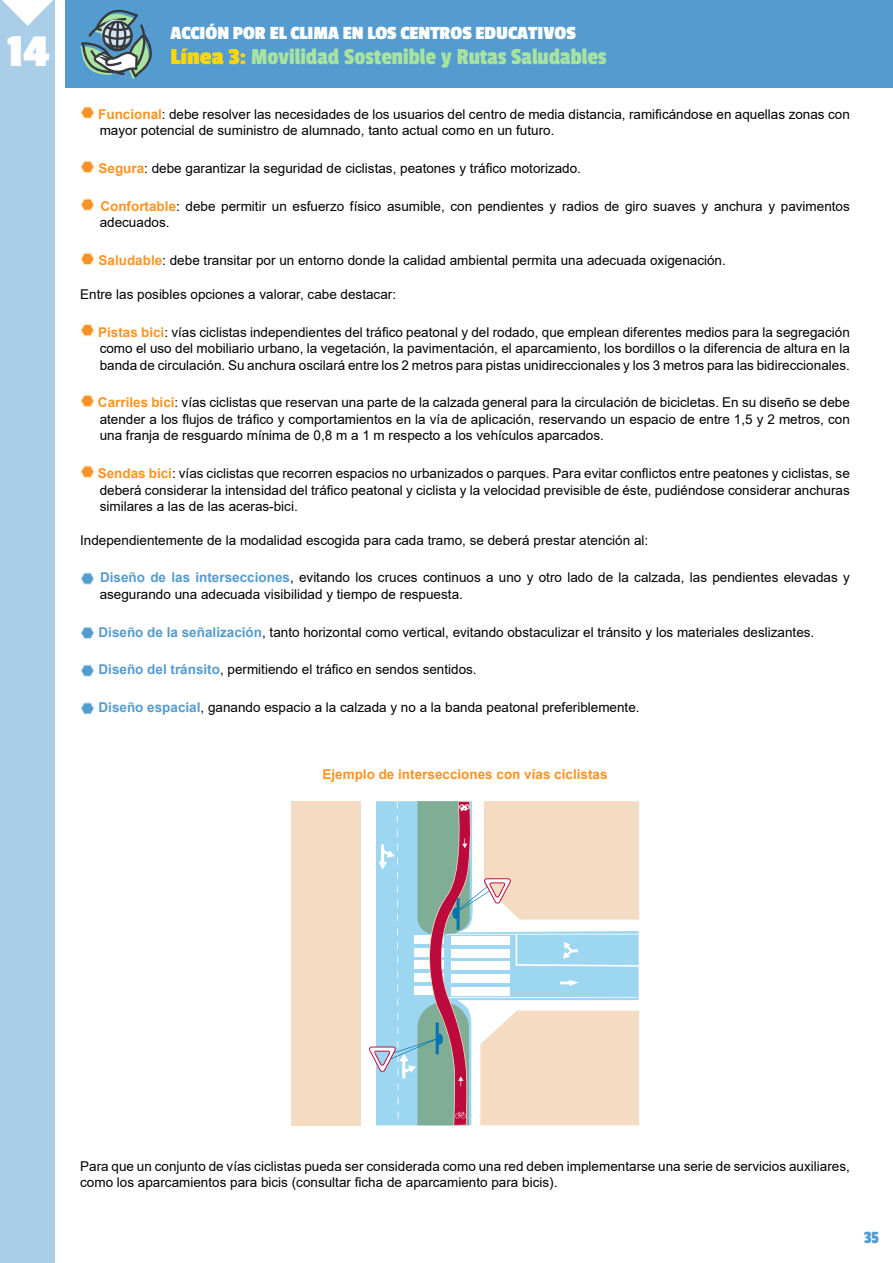
<style>
.page{position:relative;width:893px;height:1263px;background:#fff}
.page>*{position:absolute;margin:0;border:0;box-sizing:border-box;transform-origin:0 0}
.t1{font:700 48px "Passion One";color:#fff}
.t2{font:24px "Passion One";color:#a8e4a0}
.t3{font:700 19.5px "Passion One";color:#fff}
.t4{font:18px "Passion One";color:#549ccf}
.t5{font:13.5px/16.5px "Arial";color:#000}
.t6{font:700 13.5px "Arial";color:#ff9321}
.s1{font-weight:700;color:#ffd60a}
.s2{font-weight:700;color:#ff9321}
.s3{font-weight:700;color:#549ccf}
</style>
<div class="page">
<div style="left:66px;top:0;width:827px;height:88px;background:#549ccf"></div>
<div style="left:0;top:0;width:55px;height:1263px;background:#aacee7"></div>
<svg style="left:2px;top:0;width:64px;height:26px"></svg>
<svg style="left:80px;top:9px;width:72px;height:70px"></svg>
<svg style="left:80px;top:106px;width:15px;height:13px"></svg>
<svg style="left:80px;top:161px;width:15px;height:12px"></svg>
<svg style="left:80px;top:198px;width:15px;height:13px"></svg>
<svg style="left:80px;top:253px;width:15px;height:12px"></svg>
<svg style="left:80px;top:324px;width:15px;height:12px"></svg>
<svg style="left:80px;top:395px;width:15px;height:12px"></svg>
<svg style="left:80px;top:465px;width:15px;height:13px"></svg>
<svg style="left:80px;top:572px;width:15px;height:13px"></svg>
<svg style="left:80px;top:627px;width:15px;height:12px"></svg>
<svg style="left:80px;top:664px;width:15px;height:13px"></svg>
<svg style="left:80px;top:702px;width:15px;height:13px"></svg>
<div style="left:291px;top:801px;width:70px;height:324px;background:#f5dbc2"></div>
<svg style="left:369px;top:801px;width:270px;height:325px"></svg>
<h1 class="t1" style="left:7px;top:26px;width:43px">14</h1>
<h3 class="t3" style="left:170px;top:23px;width:407px">ACCIÓN POR EL CLIMA EN LOS CENTROS EDUCATIVOS</h3>
<h2 class="t2" style="left:170px;top:44px;width:437px"><span class="s1">Línea 3:</span> Movilidad Sostenible y Rutas Saludables</h2>
<p class="t5" style="left:98px;top:106px;width:753px"><span class="s2">Funcional</span>: debe resolver las necesidades de los usuarios del centro de media distancia, ramificándose en aquellas zonas con mayor potencial de suministro de alumnado, tanto actual como en un futuro.</p>
<p class="t5" style="left:99px;top:160px;width:484px"><span class="s2">Segura</span>: debe garantizar la seguridad de ciclistas, peatones y tráfico motorizado.</p>
<p class="t5" style="left:100px;top:198px;width:752px"><span class="s2">Confortable</span>: debe permitir un esfuerzo físico asumible, con pendientes y radios de giro suaves y anchura y pavimentos adecuados.</p>
<p class="t5" style="left:99px;top:252px;width:629px"><span class="s2">Saludable</span>: debe transitar por un entorno donde la calidad ambiental permita una adecuada oxigenación.</p>
<p class="t5" style="left:80px;top:286px;width:317px">Entre las posibles opciones a valorar, cabe destacar:</p>
<p class="t5" style="left:98px;top:323px;width:753px;text-align:justify"><span class="s2">Pistas bici</span>: vías ciclistas independientes del tráfico peatonal y del rodado, que emplean diferentes medios para la segregación como el uso del mobiliario urbano, la vegetación, la pavimentación, el aparcamiento, los bordillos o la diferencia de altura en la banda de circulación. Su anchura oscilará entre los 2 metros para pistas unidireccionales y los 3 metros para las bidireccionales.</p>
<p class="t5" style="left:98px;top:394px;width:753px;text-align:justify"><span class="s2">Carriles bici</span>: vías ciclistas que reservan una parte de la calzada general para la circulación de bicicletas. En su diseño se debe atender a los flujos de tráfico y comportamientos en la vía de aplicación, reservando un espacio de entre 1,5 y 2 metros, con una franja de resguardo mínima de 0,8 m a 1 m respecto a los vehículos aparcados.</p>
<p class="t5" style="left:98px;top:465px;width:754px;text-align:justify"><span class="s2">Sendas bici</span>: vías ciclistas que recorren espacios no urbanizados o parques. Para evitar conflictos entre peatones y ciclistas, se deberá considerar la intensidad del tráfico peatonal y ciclista y la velocidad previsible de éste, pudiéndose considerar anchuras similares a las de las aceras-bici.</p>
<p class="t5" style="left:80px;top:531px;width:570px">Independientemente de la modalidad escogida para cada tramo, se deberá prestar atención al:</p>
<p class="t5" style="left:100px;top:569px;width:752px"><span class="s3">Diseño de las intersecciones</span>, evitando los cruces continuos a uno y otro lado de la calzada, las pendientes elevadas y asegurando una adecuada visibilidad y tiempo de respuesta.</p>
<p class="t5" style="left:99px;top:623px;width:717px"><span class="s3">Diseño de la señalización</span>, tanto horizontal como vertical, evitando obstaculizar el tránsito y los materiales deslizantes.</p>
<p class="t5" style="left:99px;top:661px;width:380px"><span class="s3">Diseño del tránsito</span>, permitiendo el tráfico en sendos sentidos.</p>
<p class="t5" style="left:99px;top:699px;width:543px"><span class="s3">Diseño espacial</span>, ganando espacio a la calzada y no a la banda peatonal preferiblemente.</p>
<p class="t6" style="left:322px;top:765px;width:287px">Ejemplo de intersecciones con vías ciclistas</p>
<p class="t5" style="left:80px;top:1158px;width:771px">Para que un conjunto de vías ciclistas pueda ser considerada como una red deben implementarse una serie de servicios auxiliares, como los aparcamientos para bicis (consultar ficha de aparcamiento para bicis).</p>
<h3 class="t4" style="left:864px;top:1228px;width:17px">35</h3>
</div>
